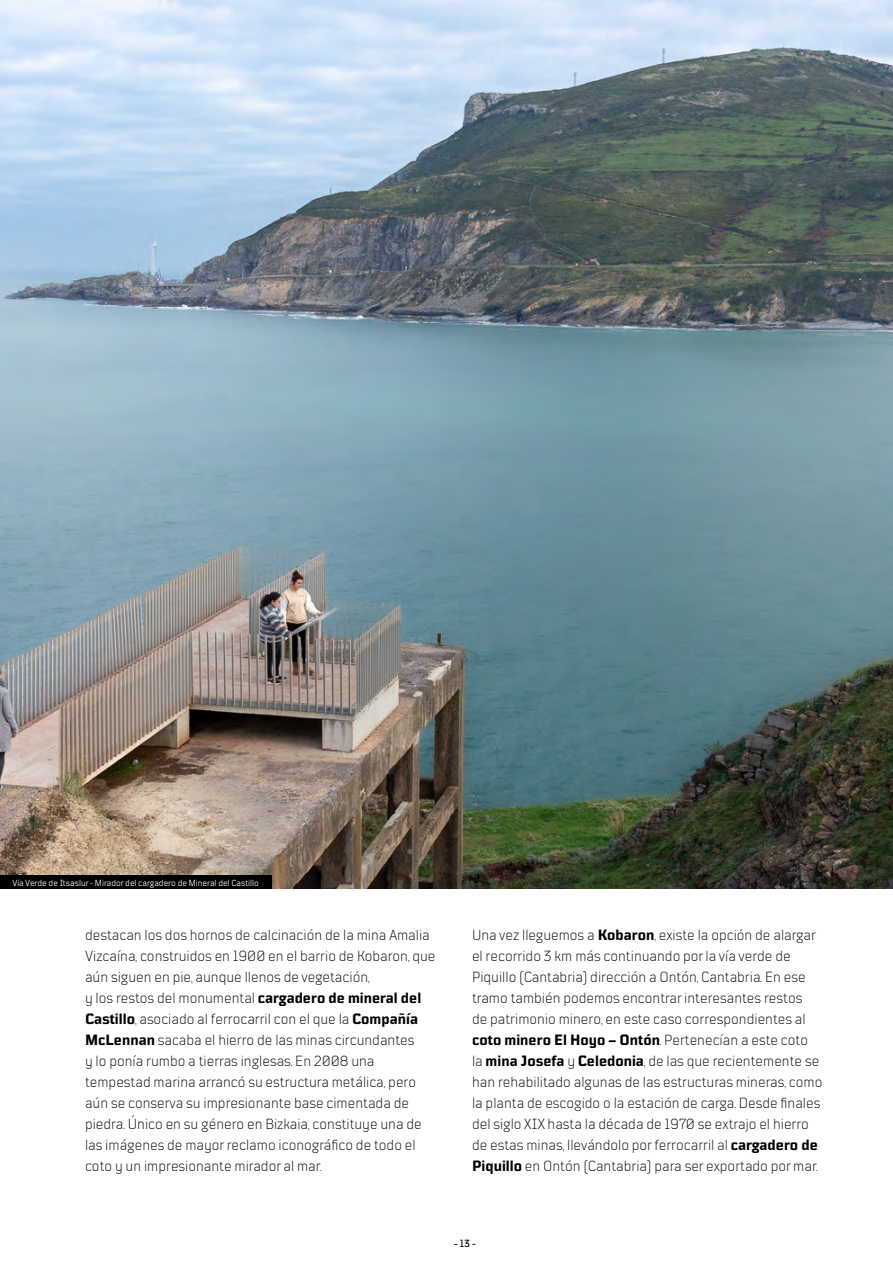
<style>
.page{position:relative;width:893px;height:1263px;background:#fff}
.page>*{position:absolute;margin:0;border:0;box-sizing:border-box;transform-origin:0 0}
.t1{font:300 15px/21px "TT Mussels";color:#000}
.t2{font:500 10.5px "TT Mussels";color:#000}
.t3{font:9px "TT Mussels";color:#fff}
.s1{font-weight:700}
</style>
<div class="page">
<img style="left:0;top:0;width:893px;height:889px">
<div style="left:0;top:875px;width:271px;height:14px;background:#000"></div>
<p class="t3" style="left:12px;top:877px;width:248px">Vía Verde de Itsaslur - Mirador del cargadero de Mineral del Castillo</p>
<p class="t1" style="left:85px;top:924px;width:352px">destacan los dos hornos de calcinación de la mina Amalia Vizcaína, construidos en 1900 en el barrio de Kobaron, que aún siguen en pie, aunque llenos de vegetación,<br>y los restos del monumental <span class="s1">cargadero de mineral del Castillo</span>, asociado al ferrocarril con el que la <span class="s1">Compañía McLennan</span> sacaba el hierro de las minas circundantes<br>y lo ponía rumbo a tierras inglesas. En 2008 una tempestad marina arrancó su estructura metálica, pero aún se conserva su impresionante base cimentada de piedra. Único en su género en Bizkaia, constituye una de las imágenes de mayor reclamo iconográfico de todo el coto y un impresionante mirador al mar.</p>
<p class="t1" style="left:472px;top:924px;width:352px">Una vez lleguemos a <span class="s1">Kobaron</span>, existe la opción de alargar el recorrido 3 km más continuando por la vía verde de Piquillo (Cantabria) dirección a Ontón, Cantabria. En ese tramo también podemos encontrar interesantes restos<br>de patrimonio minero, en este caso correspondientes al <span class="s1">coto minero El Hoyo – Ontón</span>. Pertenecían a este coto la <span class="s1">mina Josefa</span> y <span class="s1">Celedonia</span>, de las que recientemente se han rehabilitado algunas de las estructuras mineras, como la planta de escogido o la estación de carga. Desde finales del siglo XIX hasta la década de 1970 se extrajo el hierro de estas minas, llevándolo por ferrocarril al <span class="s1">cargadero de Piquillo</span> en Ontón (Cantabria) para ser exportado por mar.</p>
<p class="t2" style="left:454px;top:1237px;width:23px">- 13 -</p>
</div>
